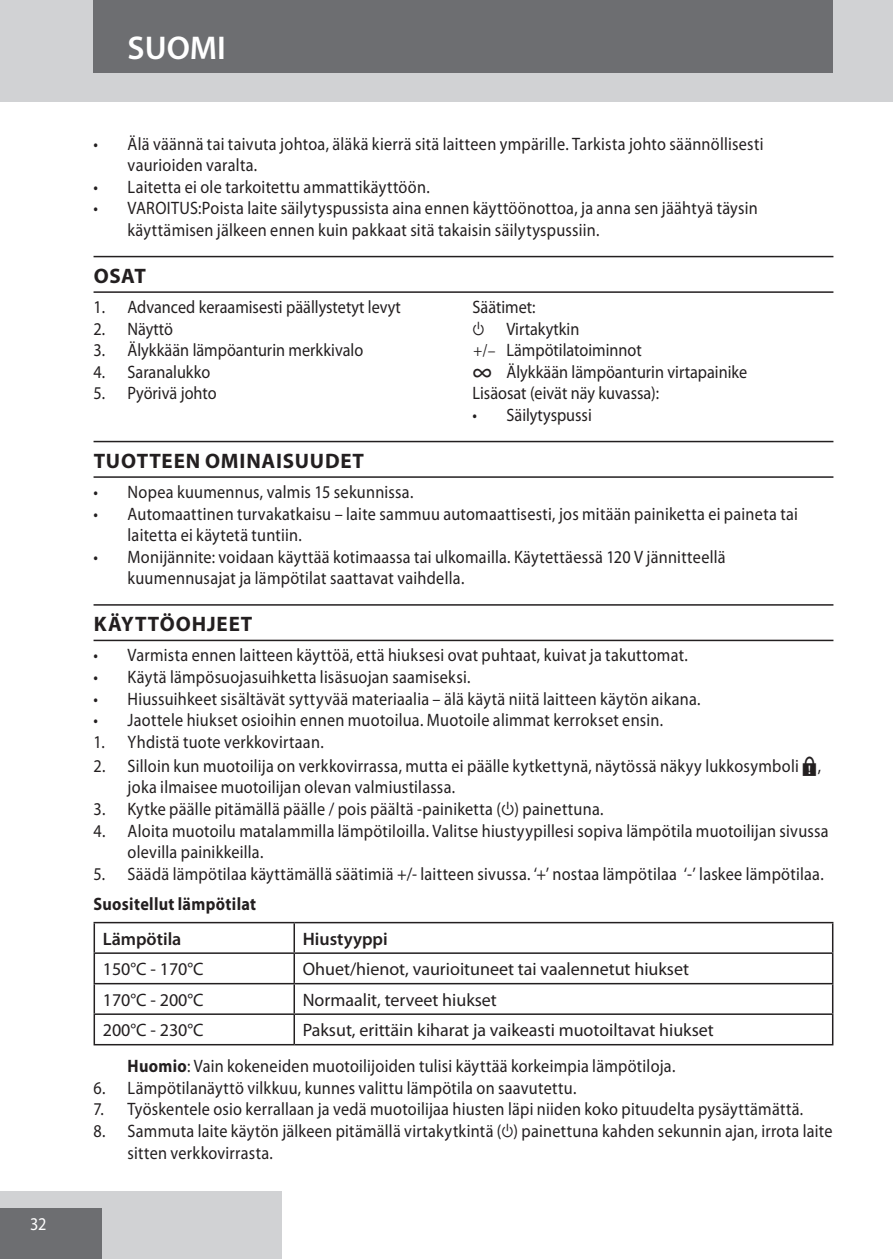
<style>
.page{position:relative;width:893px;height:1259px;background:#fff}
.page>*{position:absolute;margin:0;border:0;box-sizing:border-box;transform-origin:0 0}
.t1{font:600 33px "Myriad Pro";color:#fff}
.t2{font:700 21px "Myriad Pro";letter-spacing:.04em;color:#231f20}
.t3{font:18px/21.6px "Myriad Pro";letter-spacing:.015em;color:#231f20;scale:.9 1}
.t4{font:18px/36px "Myriad Pro";letter-spacing:.015em;color:#231f20}
.t5{font:700 18px "Myriad Pro";letter-spacing:.02em;color:#231f20;scale:.9 1}
.t6{font:600 18px "Myriad Pro";color:#231f20}
.t7{font:18px "Myriad Pro";color:#fff;scale:.9 1}
.s1{font-family:"Myriad Dribsn Drabs"}
.s2{font-family:"Minion Pro"}
.s3{font-size:30px}
.s4{font-family:"Myriad Points"}
.s5{font-weight:700}
</style>
<div class="page">
<div style="left:0;top:0;width:893px;height:102px;background:#d1d2d4"></div>
<div style="left:0;top:1191px;width:282px;height:68px;background:#d1d2d4"></div>
<div style="left:0;top:1208px;width:102px;height:51px;background:#6d6e71"></div>
<div style="left:94px;top:0;width:739px;height:73px;background:#6d6e71"></div>
<hr style="left:94px;top:256px;width:739px;height:1px;background:#231f20">
<hr style="left:94px;top:291px;width:739px;height:2px;background:#231f20">
<hr style="left:94px;top:441px;width:739px;height:1px;background:#231f20">
<hr style="left:94px;top:476px;width:739px;height:2px;background:#231f20">
<hr style="left:94px;top:604px;width:739px;height:1px;background:#231f20">
<hr style="left:94px;top:639px;width:739px;height:2px;background:#231f20">
<hr style="left:94px;top:922px;width:200px;height:1px;background:#231f20">
<hr style="left:294px;top:922px;width:539px;height:1px;background:#231f20">
<hr style="left:293px;top:923px;width:2px;height:29px;background:#231f20">
<hr style="left:94px;top:952px;width:200px;height:2px;background:#231f20">
<hr style="left:294px;top:952px;width:539px;height:2px;background:#231f20">
<hr style="left:293px;top:954px;width:2px;height:29px;background:#231f20">
<hr style="left:94px;top:983px;width:200px;height:1px;background:#231f20">
<hr style="left:294px;top:983px;width:539px;height:1px;background:#231f20">
<hr style="left:293px;top:984px;width:2px;height:29px;background:#231f20">
<hr style="left:94px;top:1013px;width:200px;height:2px;background:#231f20">
<svg style="left:94px;top:923px;width:1px;height:121px"></svg>
<hr style="left:294px;top:1013px;width:539px;height:2px;background:#231f20">
<hr style="left:293px;top:1015px;width:2px;height:29px;background:#231f20">
<svg style="left:832px;top:923px;width:1px;height:121px"></svg>
<hr style="left:94px;top:1044px;width:200px;height:1px;background:#231f20">
<hr style="left:294px;top:1044px;width:539px;height:1px;background:#231f20">
<p class="t7" style="left:30px;top:1214px;width:20px">32</p>
<h1 class="t1" style="left:128px;top:31px;width:100px">SUOMI</h1>
<p class="t3" style="left:128px;top:133px;width:708px;text-indent:-34px">• Älä väännä tai taivuta johtoa, äläkä kierrä sitä laitteen ympärille. Tarkista johto säännöllisesti vaurioiden varalta.</p>
<p class="t3" style="left:94px;top:176px;width:375px">• Laitetta ei ole tarkoitettu ammattikäyttöön.</p>
<p class="t3" style="left:128px;top:198px;width:702px;text-indent:-34px">• VAROITUS:Poista laite säilytyspussista aina ennen käyttöönottoa, ja anna sen jäähtyä täysin käyttämisen jälkeen ennen kuin pakkaat sitä takaisin säilytyspussiin.</p>
<p class="t2" style="left:94px;top:264px;width:54px">OSAT</p>
<p class="t3" style="left:94px;top:296px;width:343px">1. Advanced keraamisesti päällystetyt levyt</p>
<p class="t3" style="left:94px;top:318px;width:90px">2. Näyttö</p>
<p class="t3" style="left:94px;top:340px;width:301px">3. Älykkään lämpöanturin merkkivalo</p>
<p class="t3" style="left:94px;top:361px;width:131px">4. Saranalukko</p>
<p class="t3" style="left:94px;top:383px;width:138px">5. Pyörivä johto</p>
<p class="t3" style="left:472px;top:296px;width:307px">Säätimet:<br><span class="s1">C</span> Virtakytkin<br><span class="s2">+/–</span> Lämpötilatoiminnot<br><span class="s3">∞</span> Älykkään lämpöanturin virtapainike<br>Lisäosat (eivät näy kuvassa):</p>
<p class="t3" style="left:472px;top:404px;width:134px">• Säilytyspussi</p>
<p class="t2" style="left:94px;top:449px;width:272px">TUOTTEEN OMINAISUUDET</p>
<p class="t3" style="left:94px;top:481px;width:357px">• Nopea kuumennus, valmis 15 sekunnissa.</p>
<p class="t3" style="left:128px;top:503px;width:746px;text-indent:-34px">• Automaattinen turvakatkaisu – laite sammuu automaattisesti, jos mitään painiketta ei paineta tai laitetta ei käytetä tuntiin.</p>
<p class="t3" style="left:128px;top:546px;width:666px;text-indent:-34px">• Monijännite: voidaan käyttää kotimaassa tai ulkomailla. Käytettäessä 120 V jännitteellä kuumennusajat ja lämpötilat saattavat vaihdella.</p>
<p class="t2" style="left:94px;top:612px;width:160px">KÄYTTÖOHJEET</p>
<p class="t3" style="left:94px;top:645px;width:662px">• Varmista ennen laitteen käyttöä, että hiuksesi ovat puhtaat, kuivat ja takuttomat.</p>
<p class="t3" style="left:94px;top:666px;width:420px">• Käytä lämpösuojasuihketta lisäsuojan saamiseksi.</p>
<p class="t3" style="left:94px;top:688px;width:676px">• Hiussuihkeet sisältävät syttyvää materiaalia – älä käytä niitä laitteen käytön aikana.</p>
<p class="t3" style="left:94px;top:709px;width:634px">• Jaottele hiukset osioihin ennen muotoilua. Muotoile alimmat kerrokset ensin.</p>
<p class="t3" style="left:94px;top:731px;width:257px">1. Yhdistä tuote verkkovirtaan.</p>
<p class="t3" style="left:128px;top:755px;width:772px;text-indent:-34px">2. Silloin kun muotoilija on verkkovirrassa, mutta ei päälle kytkettynä, näytössä näkyy lukkosymboli <span class="s4">B</span>, joka ilmaisee muotoilijan olevan valmiustilassa.</p>
<p class="t3" style="left:94px;top:798px;width:568px">3. Kytke päälle pitämällä päälle / pois päältä -painiketta (<span class="s1">C</span>) painettuna.</p>
<p class="t3" style="left:128px;top:820px;width:781px;text-indent:-34px">4. Aloita muotoilu matalammilla lämpötiloilla. Valitse hiustyypillesi sopiva lämpötila muotoilijan sivussa olevilla painikkeilla.</p>
<p class="t3" style="left:94px;top:863px;width:813px">5. Säädä lämpötilaa käyttämällä säätimiä +/- laitteen sivussa. ‘+’ nostaa lämpötilaa ‘-’ laskee lämpötilaa.</p>
<p class="t5" style="left:94px;top:893px;width:182px">Suositellut lämpötilat</p>
<p class="t6" style="left:103px;top:929px;width:80px">Lämpötila</p>
<p class="t6" style="left:303px;top:929px;width:86px">Hiustyyppi</p>
<p class="t4" style="left:103px;top:951px;width:102px">150°C - 170°C</p>
<p class="t4" style="left:303px;top:951px;width:388px">Ohuet/hienot, vaurioituneet tai vaalennetut hiukset</p>
<p class="t4" style="left:103px;top:982px;width:102px">170°C - 200°C</p>
<p class="t4" style="left:303px;top:982px;width:196px">Normaalit, terveet hiukset</p>
<p class="t4" style="left:103px;top:1012px;width:102px">200°C - 230°C</p>
<p class="t4" style="left:128px;top:1012px;width:588px;text-indent:175px">Paksut, erittäin kiharat ja vaikeasti muotoiltavat hiukset<br><span class="s5">Huomio</span>: Vain kokeneiden muotoilijoiden tulisi käyttää korkeimpia lämpötiloja.</p>
<p class="t3" style="left:94px;top:1077px;width:538px">6. Lämpötilanäyttö vilkkuu, kunnes valittu lämpötila on saavutettu.</p>
<p class="t3" style="left:94px;top:1098px;width:790px">7. Työskentele osio kerrallaan ja vedä muotoilijaa hiusten läpi niiden koko pituudelta pysäyttämättä.</p>
<p class="t3" style="left:128px;top:1120px;width:785px;text-indent:-34px">8. Sammuta laite käytön jälkeen pitämällä virtakytkintä (<span class="s1">C</span>) painettuna kahden sekunnin ajan, irrota laite sitten verkkovirrasta.</p>
</div>
